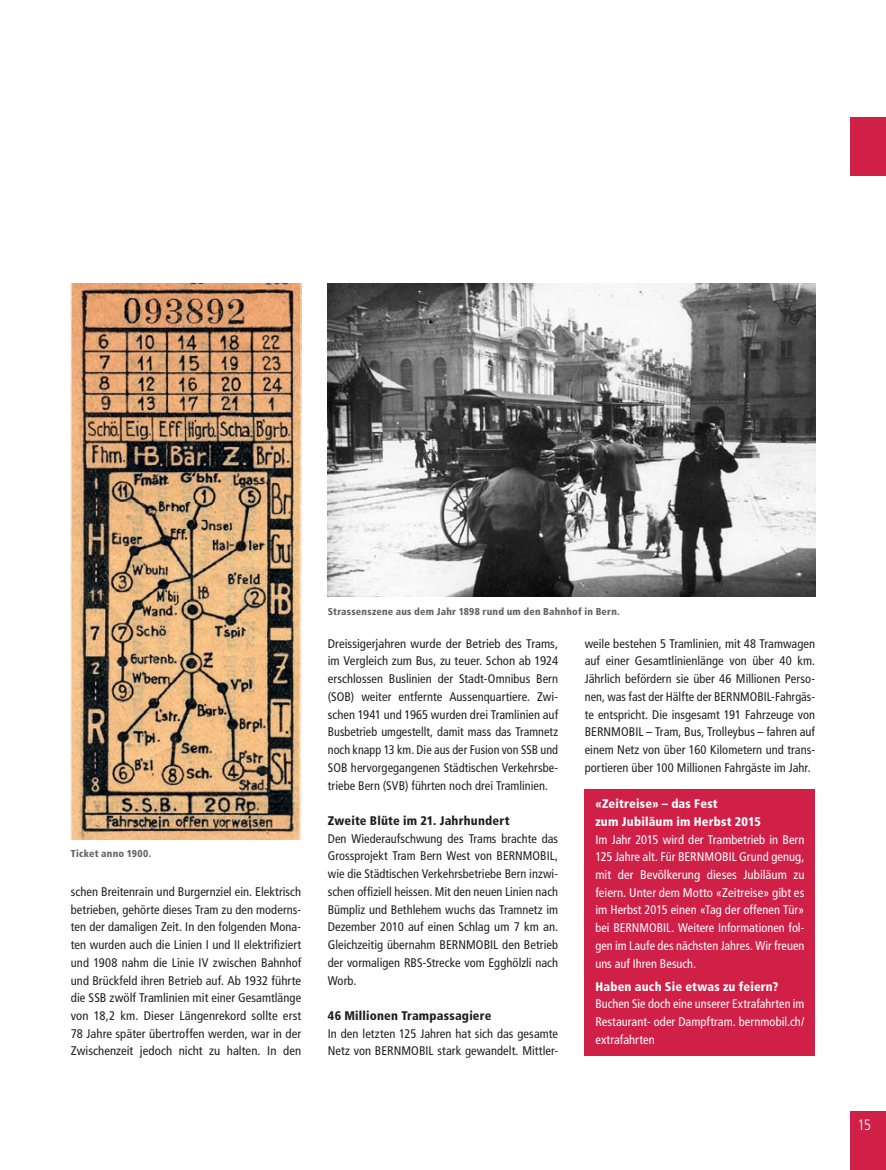
<style>
.page{position:relative;width:886px;height:1170px;background:#fff}
.page>*{position:absolute;margin:0;border:0;box-sizing:border-box;transform-origin:0 0}
.t1{font:300 condensed 15px "Frutiger LT Std";color:#fff}
.t2{font:condensed 12.5px/17.8px "Frutiger LT Std";letter-spacing:.005em;color:#231f20;text-align:justify}
.t3{font:condensed 12.5px/17.8px "Frutiger LT Std";letter-spacing:.005em;color:#fff;text-align:justify}
.t4{font:900 condensed 12.5px/17.8px "Frutiger LT Std";letter-spacing:.015em;color:#fff}
.t5{font:900 condensed 12.5px "Frutiger LT Std";letter-spacing:.015em;color:#231f20}
.t6{font:900 condensed 10px "Frutiger LT Std";letter-spacing:.025em;color:#636366}
</style>
<div class="page">
<div style="left:850px;top:117px;width:36px;height:58px;background:#d12048"></div>
<div style="left:850px;top:1111px;width:36px;height:58px;background:#d12048"></div>
<div style="left:585px;top:789px;width:230px;height:266px;background:#d12048"></div>
<img style="left:71px;top:283px;width:230px;height:556px">
<img style="left:328px;top:283px;width:487px;height:313px">
<p class="t6" style="left:71px;top:847px;width:82px">Ticket anno 1900.</p>
<p class="t2" style="left:71px;top:882px;width:232px">schen Breitenrain und Burgernziel ein. Elektrisch betrieben, gehörte dieses Tram zu den moderns&shy;ten der damaligen Zeit. In den folgenden Mona&shy;ten wurden auch die Linien I und II elektrifiziert und 1908 nahm die Linie IV zwischen Bahnhof und Brückfeld ihren Betrieb auf. Ab 1932 führte die SSB zwölf Tramlinien mit einer Gesamtlänge von 18,2 km. Dieser Längenrekord sollte erst 78 Jahre später übertroffen werden, war in der Zwischenzeit jedoch nicht zu halten. In den</p>
<p class="t6" style="left:328px;top:605px;width:293px">Strassenszene aus dem Jahr 1898 rund um den Bahnhof in Bern.</p>
<p class="t2" style="left:328px;top:634px;width:232px">Dreissigerjahren wurde der Betrieb des Trams, im Vergleich zum Bus, zu teuer. Schon ab 1924 erschlossen Buslinien der Stadt-Omnibus Bern (SOB) weiter entfernte Aussenquartiere. Zwi&shy;schen 1941 und 1965 wurden drei Tramlinien auf Busbetrieb umgestellt, damit mass das Tramnetz noch knapp 13 km. Die aus der Fusion von SSB und SOB hervorgegangenen Städtischen Verkehrsbe&shy;triebe Bern (SVB) führten noch drei Tramlinien.</p>
<p class="t5" style="left:328px;top:813px;width:183px">Zweite Blüte im 21. Jahrhundert</p>
<p class="t2" style="left:328px;top:829px;width:232px">Den Wiederaufschwung des Trams brachte das Grossprojekt Tram Bern West von BERNMOBIL, wie die Städtischen Verkehrsbetriebe Bern inzwi&shy;schen offiziell heissen. Mit den neuen Linien nach Bümpliz und Bethlehem wuchs das Tramnetz im Dezember 2010 auf einen Schlag um 7 km an.<br>Gleichzeitig übernahm BERNMOBIL den Betrieb der vormaligen RBS-Strecke vom Egghölzli nach Worb.</p>
<p class="t5" style="left:328px;top:1008px;width:165px">46 Millionen Trampassagiere</p>
<p class="t2" style="left:328px;top:1024px;width:232px">In den letzten 125 Jahren hat sich das gesamte<br>Netz von BERNMOBIL stark gewandelt. Mittler-</p>
<p class="t2" style="left:585px;top:634px;width:232px">weile bestehen 5 Tramlinien, mit 48 Tramwagen auf einer Gesamtlinienlänge von über 40 km.<br>Jährlich befördern sie über 46 Millionen Perso&shy;nen, was fast der Hälfte der BERNMOBIL-Fahrgäs&shy;te entspricht. Die insgesamt 191 Fahrzeuge von BERNMOBIL – Tram, Bus, Trolleybus – fahren auf einem Netz von über 160 Kilometern und trans&shy;portieren über 100 Millionen Fahrgäste im Jahr.</p>
<p class="t4" style="left:595px;top:794px;width:167px">«Zeitreise» – das Fest<br>zum Jubiläum im Herbst 2015</p>
<p class="t3" style="left:595px;top:830px;width:211px">Im Jahr 2015 wird der Trambetrieb in Bern 125 Jahre alt. Für BERNMOBIL Grund genug, mit der Bevölkerung dieses Jubiläum zu feiern. Unter dem Motto «Zeitreise» gibt es im Herbst 2015 einen «Tag der offenen Tür» bei BERNMOBIL. Weitere Informationen fol&shy;gen im Laufe des nächsten Jahres. Wir freuen uns auf Ihren Besuch.</p>
<p class="t4" style="left:595px;top:977px;width:184px">Haben auch Sie etwas zu feiern?</p>
<p class="t3" style="left:595px;top:995px;width:211px">Buchen Sie doch eine unserer Extrafahrten im Restaurant- oder Dampftram. bernmobil.ch/ extrafahrten</p>
<p class="t1" style="left:857px;top:1115px;width:15px">15</p>
</div>
